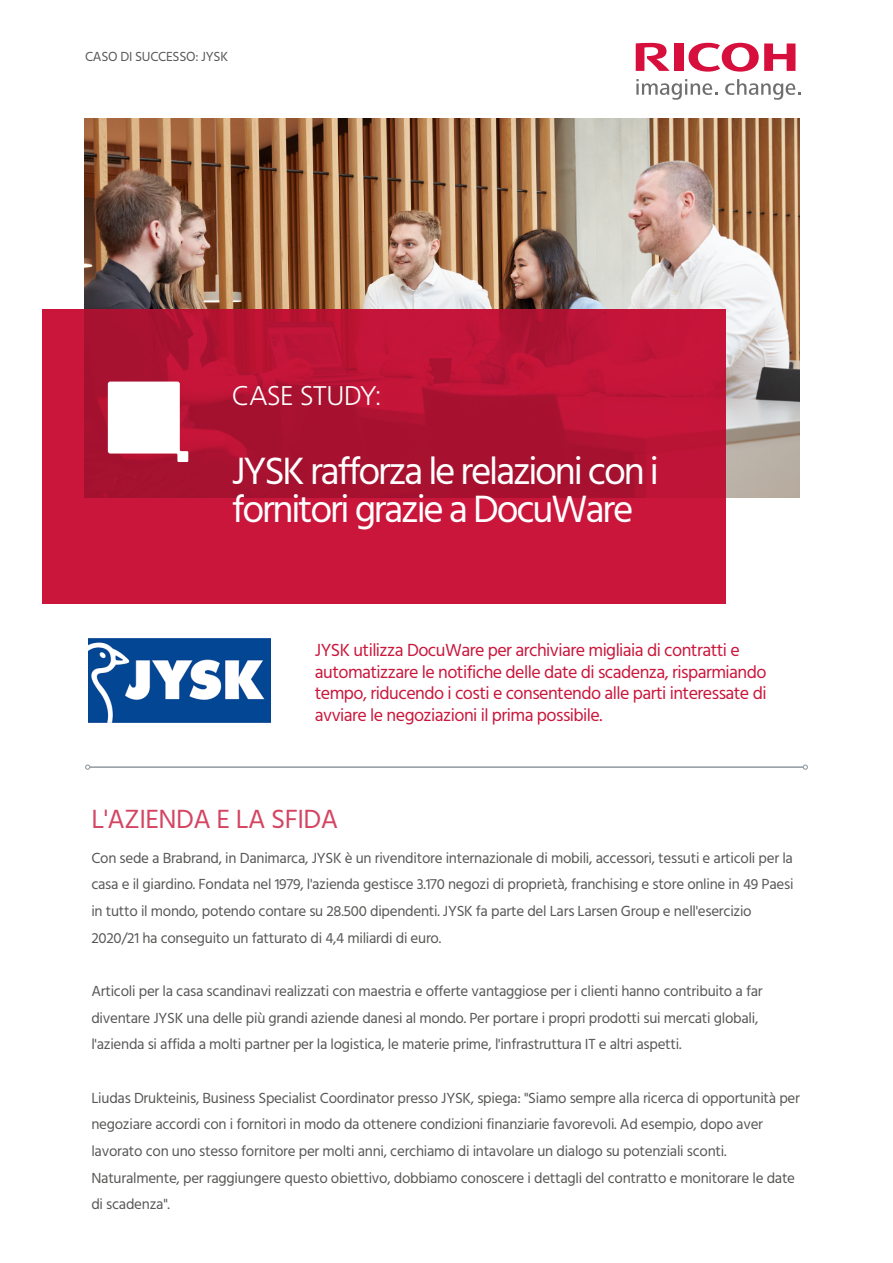
<style>
.page{position:relative;width:893px;height:1263px;background:#fff}
.page>*{position:absolute;margin:0;border:0;box-sizing:border-box;transform-origin:0 0}
.t1{font:39px/37.8px "Hind";letter-spacing:-.06em;color:#fff}
.t2{font:27px "Hind";letter-spacing:-.02em;color:#d44562}
.t3{font:300 27px "Frutiger";letter-spacing:-.015em;color:#fff}
.t4{font:18px/21.6px "Hind";letter-spacing:-.03em;color:#ca163b}
.t5{font:15px/26.7px "Hind";letter-spacing:-.02em;color:#575756}
.t6{font:13.5px "Hind";letter-spacing:-.02em;color:#575756}
</style>
<div class="page">
<img style="left:85px;top:118px;width:715px;height:380px">
<svg style="left:43px;top:310px;width:682px;height:294px;fill:#c51539"></svg>
<hr style="left:90px;top:766px;width:713px;height:2px;background:#919aa0">
<svg style="left:85px;top:764px;width:5px;height:6px"></svg>
<svg style="left:803px;top:764px;width:5px;height:6px"></svg>
<svg style="left:108px;top:382px;width:80px;height:80px"></svg>
<svg style="left:688px;top:43px;width:107px;height:29px"></svg>
<div style="left:674px;top:44px;width:9px;height:27px;background:#d60f3c"></div>
<svg style="left:636px;top:43px;width:34px;height:28px"></svg>
<svg style="left:636px;top:79px;width:81px;height:21px"></svg>
<svg style="left:725px;top:79px;width:75px;height:21px"></svg>
<img style="left:88px;top:638px;width:182px;height:85px">
<p class="t6" style="left:85px;top:48px;width:145px">CASO DI SUCCESSO: JYSK</p>
<h2 class="t3" style="left:232px;top:380px;width:152px">CASE STUDY:</h2>
<h1 class="t1" style="left:232px;top:454px;width:428px">JYSK rafforza le relazioni con i fornitori grazie a DocuWare</h1>
<p class="t4" style="left:315px;top:640px;width:453px">JYSK utilizza DocuWare per archiviare migliaia di contratti e automatizzare le notifiche delle date di scadenza, risparmiando tempo, riducendo i costi e consentendo alle parti interessate di avviare le negoziazioni il prima possibile.</p>
<h2 class="t2" style="left:91px;top:801px;width:249px">L'AZIENDA E LA SFIDA</h2>
<p class="t5" style="left:91px;top:845px;width:704px">Con sede a Brabrand, in Danimarca, JYSK è un rivenditore internazionale di mobili, accessori, tessuti e articoli per la casa e il giardino. Fondata nel 1979, l'azienda gestisce 3.170 negozi di proprietà, franchising e store online in 49 Paesi in tutto il mondo, potendo contare su 28.500 dipendenti. JYSK fa parte del Lars Larsen Group e nell'esercizio 2020/21 ha conseguito un fatturato di 4,4 miliardi di euro.</p>
<p class="t5" style="left:91px;top:978px;width:673px">Articoli per la casa scandinavi realizzati con maestria e offerte vantaggiose per i clienti hanno contribuito a far diventare JYSK una delle più grandi aziende danesi al mondo. Per portare i propri prodotti sui mercati globali, l'azienda si affida a molti partner per la logistica, le materie prime, l'infrastruttura IT e altri aspetti.</p>
<p class="t5" style="left:91px;top:1085px;width:710px">Liudas Drukteinis, Business Specialist Coordinator presso JYSK, spiega: "Siamo sempre alla ricerca di opportunità per negoziare accordi con i fornitori in modo da ottenere condizioni finanziarie favorevoli. Ad esempio, dopo aver lavorato con uno stesso fornitore per molti anni, cerchiamo di intavolare un dialogo su potenziali sconti.<br>Naturalmente, per raggiungere questo obiettivo, dobbiamo conoscere i dettagli del contratto e monitorare le date di scadenza".</p>
</div>
